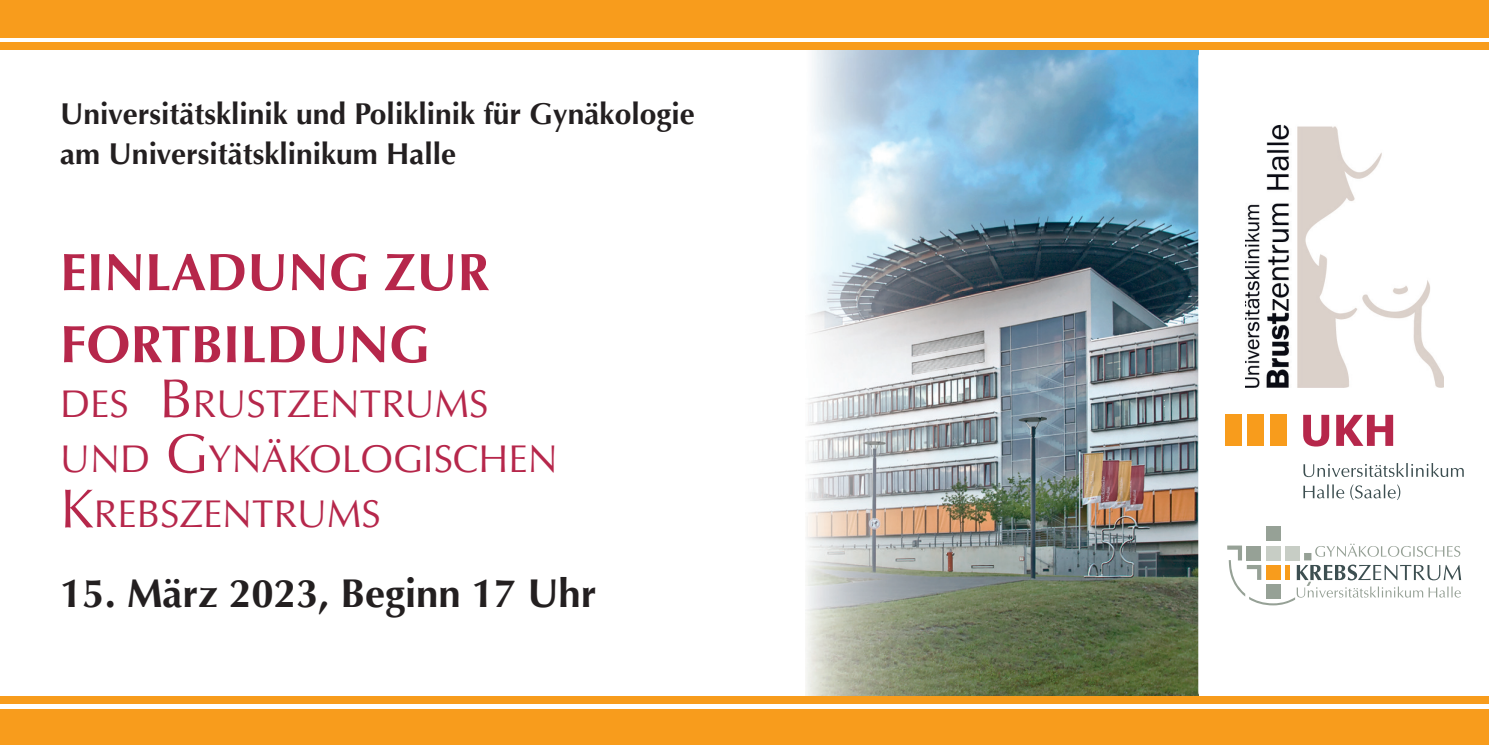
<style>
.page{position:relative;width:1489px;height:745px;background:#fff}
.page>*{position:absolute;margin:0;border:0;box-sizing:border-box;transform-origin:0 0}
.t1{font:700 52.5px/72px "Optima LT";color:#b6274b}
.t2{font:700 40px "Optima LT";color:#231f20}
.t3{font:38.5px/55px "Optima LT";color:#b6274b}
.t4{font:700 30px/40px "Optima LT";color:#231f20}
.s1{font-size:55px}
</style>
<div class="page">
<img style="left:806px;top:50px;width:392px;height:646px">
<svg style="left:1303px;top:414px;width:25px;height:32px"></svg>
<svg style="left:1336px;top:414px;width:56px;height:31px"></svg>
<svg style="left:1303px;top:463px;width:160px;height:14px"></svg>
<svg style="left:1303px;top:484px;width:97px;height:16px"></svg>
<div style="left:1269px;top:414px;width:17px;height:32px;background:#f89c1c"></div>
<div style="left:1247px;top:414px;width:16px;height:32px;background:#f89c1c"></div>
<div style="left:1224px;top:414px;width:17px;height:32px;background:#f89c1c"></div>
<div style="left:0;top:43px;width:1488px;height:7px;background:#f89c1c"></div>
<div style="left:0;top:696px;width:1488px;height:7px;background:#f89c1c"></div>
<div style="left:0;top:0;width:1488px;height:38px;background:#f89c1c"></div>
<div style="left:0;top:709px;width:1488px;height:35px;background:#f89c1c"></div>
<div style="left:1265px;top:526px;width:15px;height:14px;background:#96a196"></div>
<svg style="left:1227px;top:543px;width:233px;height:62px"></svg>
<img style="left:1245px;top:124px;width:198px;height:264px">
<p class="t4" style="left:60px;top:94px;width:636px">Universitätsklinik und Poliklinik für Gynäkologie am Universitätsklinikum Halle</p>
<h1 class="t1" style="left:60px;top:237px;width:430px">EINLADUNG ZUR<br>FORTBILDUNG</h1>
<p class="t3" style="left:60px;top:377px;width:499px">DES <span class="s1">B</span>RUSTZENTRUMS<br>UND <span class="s1">G</span>YNÄKOLOGISCHEN<br><span class="s1">K</span>REBSZENTRUMS</p>
<h2 class="t2" style="left:60px;top:569px;width:537px">15. März 2023, Beginn 17 Uhr</h2>
</div>
